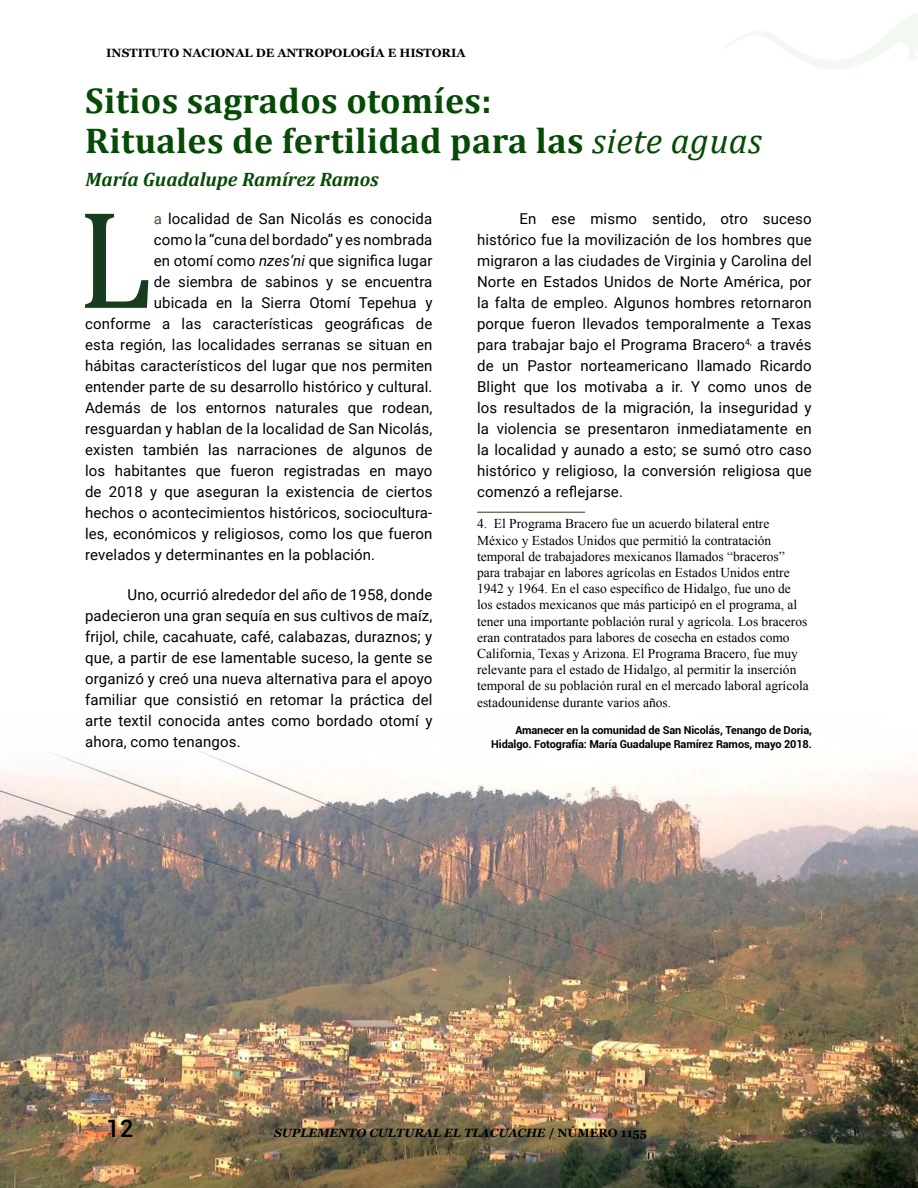
<style>
.page{position:relative;width:918px;height:1188px;background:#fff}
.page>*{position:absolute;margin:0;border:0;box-sizing:border-box;transform-origin:0 0}
.t1{font:141px "Cambria";color:#183c1e}
.t2{font:700 36px/40.2px "Cambria";letter-spacing:.01em;color:#054a05}
.t3{font:500 24px "Roboto";color:#000}
.t4{font:italic 700 19.5px "Cambria";color:#054a05}
.t5{font:15px/21px "Roboto";letter-spacing:.01em;color:#000;text-align:justify}
.t6{font:13.5px/16.2px "Times New Roman";color:#000}
.t7{font:italic 700 12px "Georgia";color:#000}
.t8{font:700 12px "Georgia";color:#000}
.t9{font:700 10.95px/13.5px "Roboto";letter-spacing:-.01em;color:#000;text-align:right}
.s1{font-weight:400;font-style:italic}
.s2{color:#49532a}
.s3{font-style:italic}
.s4{font-style:normal}
</style>
<div class="page">
<img style="left:0;top:749px;width:918px;height:439px">
<img style="left:917px;top:749px;width:1px;height:352px">
<hr style="left:477px;top:512px;width:108px;height:1px;background:#7a6b59">
<svg style="left:723px;top:13px;width:195px;height:57px"></svg>
<p class="t8" style="left:106px;top:43px;width:361px">INSTITUTO NACIONAL DE ANTROPOLOGÍA E HISTORIA</p>
<h2 class="t2" style="left:85px;top:80px;width:678px">Sitios sagrados otomíes:<br>Rituales de fertilidad para las <span class="s1">siete aguas</span></h2>
<h3 class="t4" style="left:86px;top:166px;width:295px">María Guadalupe Ramírez Ramos</h3>
<h1 class="t1" style="left:77px;top:174px;width:77px">L</h1>
<p class="t5" style="left:154px;top:207px;width:280px"><span class="s2">a</span> localidad de San Nicolás es conocida</p>
<p class="t5" style="left:154px;top:228px;width:280px">como la “cuna del bordado” y es nombrada</p>
<p class="t5" style="left:154px;top:249px;width:280px">en otomí como <span class="s3">nzes’ni</span> que significa lugar</p>
<p class="t5" style="left:154px;top:270px;width:280px">de siembra de sabinos y se encuentra</p>
<p class="t5" style="left:154px;top:291px;width:280px">ubicada en la Sierra Otomí Tepehua y</p>
<p class="t5" style="left:85px;top:312px;width:349px">conforme a las características geográficas de</p>
<p class="t5" style="left:85px;top:333px;width:349px">esta región, las localidades serranas se situan en</p>
<p class="t5" style="left:85px;top:354px;width:349px">hábitas característicos del lugar que nos permiten</p>
<p class="t5" style="left:85px;top:375px;width:349px">entender parte de su desarrollo histórico y cultural.</p>
<p class="t5" style="left:85px;top:396px;width:349px">Además de los entornos naturales que rodean,</p>
<p class="t5" style="left:85px;top:417px;width:349px">resguardan y hablan de la localidad de San Nicolás,</p>
<p class="t5" style="left:85px;top:438px;width:349px">existen también las narraciones de algunos de</p>
<p class="t5" style="left:85px;top:459px;width:349px">los habitantes que fueron registradas en mayo</p>
<p class="t5" style="left:85px;top:480px;width:349px">de 2018 y que aseguran la existencia de ciertos</p>
<p class="t5" style="left:85px;top:501px;width:349px">hechos o acontecimientos históricos, sociocultura-</p>
<p class="t5" style="left:85px;top:522px;width:349px">les, económicos y religiosos, como los que fueron</p>
<p class="t5" style="left:85px;top:543px;width:292px">revelados y determinantes en la población.</p>
<p class="t5" style="left:85px;top:584px;width:349px;text-indent:43px">Uno, ocurrió alrededor del año de 1958, donde padecieron una gran sequía en sus cultivos de maíz, frijol, chile, cacahuate, café, calabazas, duraznos; y que, a partir de ese lamentable suceso, la gente se organizó y creó una nueva alternativa para el apoyo familiar que consistió en retomar la práctica del arte textil conocida antes como bordado otomí y ahora, como tenangos.</p>
<p class="t5" style="left:477px;top:207px;width:336px;text-indent:43px">En ese mismo sentido, otro suceso histórico fue la movilización de los hombres que migraron a las ciudades de Virginia y Carolina del Norte en Estados Unidos de Norte América, por la falta de empleo. Algunos hombres retornaron porque fueron llevados temporalmente a Texas para trabajar bajo el Programa Bracero<sup>4,</sup> a través de un Pastor norteamericano llamado Ricardo Blight que los motivaba a ir. Y como unos de los resultados de la migración, la inseguridad y la violencia se presentaron inmediatamente en la localidad y aunado a esto; se sumó otro caso histórico y religioso, la conversión religiosa que comenzó a reflejarse.</p>
<p class="t6" style="left:477px;top:516px;width:333px">4. El Programa Bracero fue un acuerdo bilateral entre México y Estados Unidos que permitió la contratación temporal de trabajadores mexicanos llamados “braceros” para trabajar en labores agrícolas en Estados Unidos entre 1942 y 1964. En el caso específico de Hidalgo, fue uno de los estados mexicanos que más participó en el programa, al tener una importante población rural y agrícola. Los braceros eran contratados para labores de cosecha en estados como California, Texas y Arizona. El Programa Bracero, fue muy relevante para el estado de Hidalgo, al permitir la inserción temporal de su población rural en el mercado laboral agrícola estadounidense durante varios años.</p>
<p class="t9" style="left:491px;top:723px;width:322px">Amanecer en la comunidad de San Nicolás, Tenango de Doria,<br>Hidalgo. Fotografía: María Guadalupe Ramírez Ramos, mayo 2018.</p>
<h3 class="t3" style="left:106px;top:1112px;width:29px">12</h3>
<p class="t7" style="left:274px;top:1124px;width:374px">SUPLEMENTO CULTURAL EL TLACUACHE <span class="s4">/ NÚMERO 1155</span></p>
</div>
